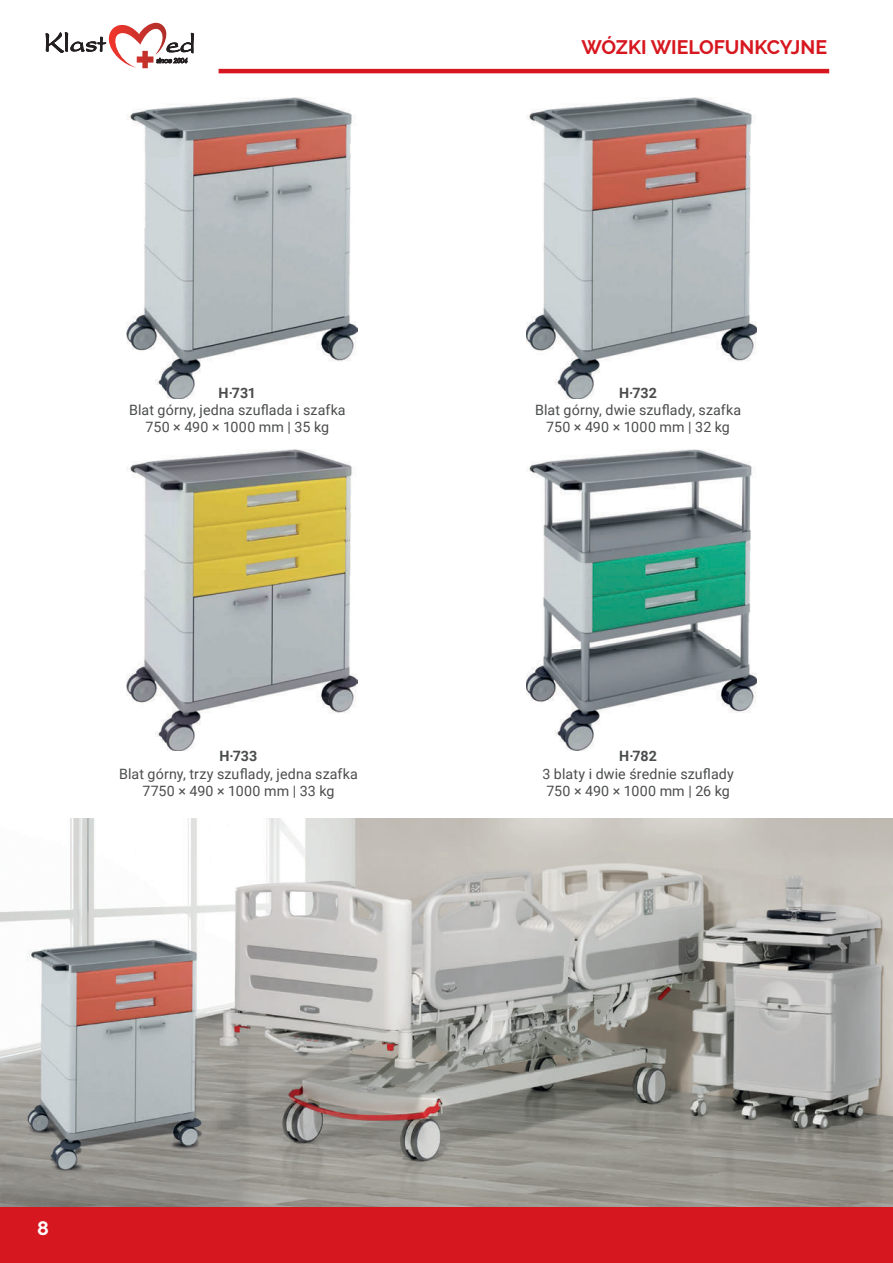
<style>
.page{position:relative;width:893px;height:1263px;background:#fff}
.page>*{position:absolute;margin:0;border:0;box-sizing:border-box;transform-origin:0 0}
.t1{font:700 19.5px "Raleway";color:#d7171f}
.t2{font:700 19.5px "Raleway";color:#fff}
.t3{font:14.25px/17.1px "Roboto";letter-spacing:.005em;color:#4b4c4d;text-align:center}
.t4{font:700 14.25px "Roboto";color:#4b4c4d}
</style>
<div class="page">
<img style="left:526px;top:450px;width:230px;height:300px">
<img style="left:526px;top:98px;width:230px;height:300px">
<img style="left:127px;top:450px;width:230px;height:300px">
<img style="left:127px;top:98px;width:230px;height:300px">
<img style="left:0;top:819px;width:893px;height:389px">
<div style="left:0;top:1208px;width:893px;height:55px;background:#d7171f"></div>
<svg style="left:46px;top:22px;width:148px;height:46px"></svg>
<hr style="left:219px;top:69px;width:610px;height:4px;background:#d7171f">
<p class="t4" style="left:219px;top:383px;width:39px">H·731</p>
<p class="t3" style="left:129px;top:401px;width:218px">Blat górny, jedna szuflada i szafka<br>750 × 490 × 1000 mm | 35 kg</p>
<p class="t4" style="left:219px;top:746px;width:40px">H·733</p>
<p class="t3" style="left:119px;top:764px;width:240px">Blat górny, trzy szuflady, jedna szafka<br>7750 × 490 × 1000 mm | 33 kg</p>
<h1 class="t2" style="left:37px;top:1216px;width:13px">8</h1>
<h1 class="t1" style="left:581px;top:36px;width:247px">WÓZKI WIELOFUNKCYJNE</h1>
<p class="t4" style="left:619px;top:383px;width:39px">H·732</p>
<p class="t3" style="left:535px;top:401px;width:208px">Blat górny, dwie szuflady, szafka<br>750 × 490 × 1000 mm | 32 kg</p>
<p class="t4" style="left:619px;top:746px;width:39px">H·782</p>
<p class="t3" style="left:542px;top:764px;width:193px;text-align:left">3 blaty i dwie średnie szuflady<br>750 × 490 × 1000 mm | 26 kg</p>
</div>
